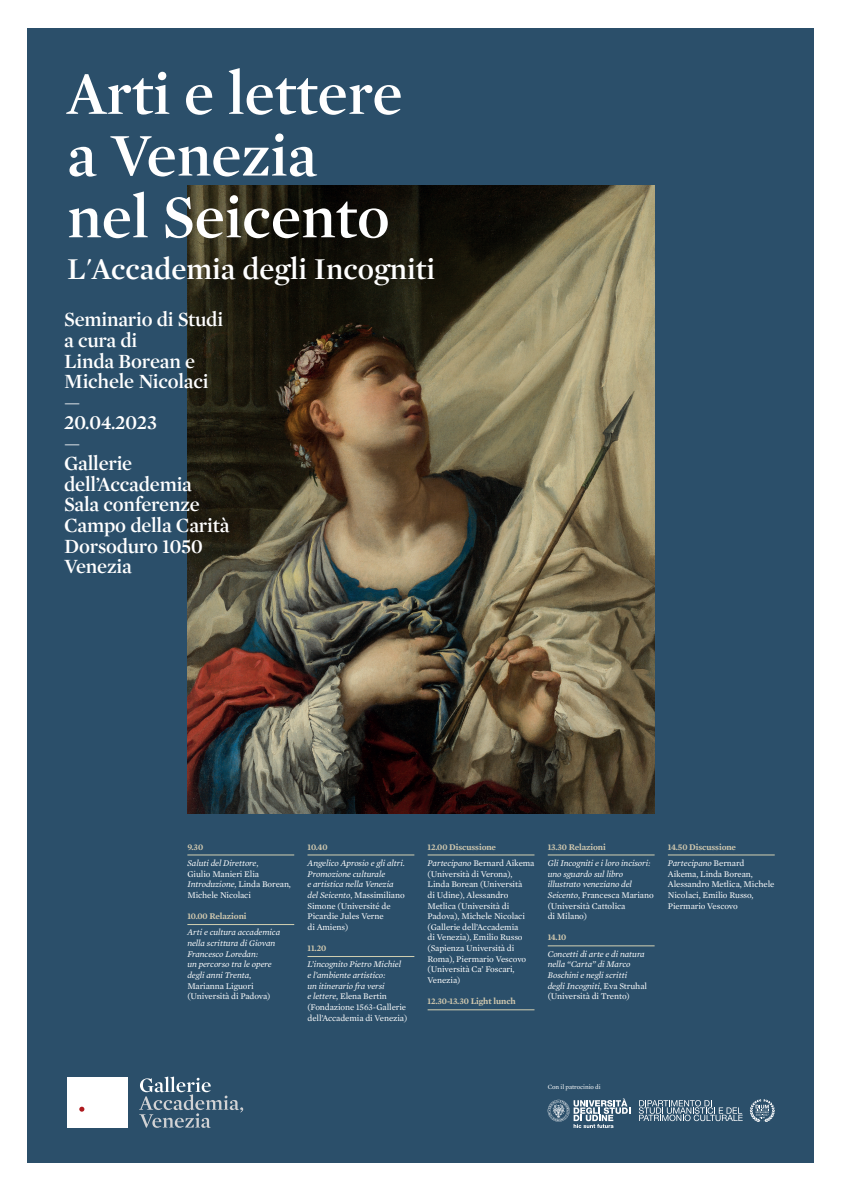
<style>
.page{position:relative;width:842px;height:1191px;background:#fff}
.page>*{position:absolute;margin:0;border:0;box-sizing:border-box;transform-origin:0 0}
.t1{font:600 61.7px/61.7px "Mercury Display";color:#fff}
.t2{font:600 30.8px "Mercury Display";color:#fff}
.t3{font:600 20.6px/20.6px "Mercury Display";letter-spacing:-.01em;color:#fff}
.t4{font:8.9px/10.7px "Mercury Text G1 Roman";letter-spacing:-.01em;color:#fff}
.t5{font:italic 8.9px/10.7px "Mercury Text G1";letter-spacing:-.01em;color:#fff}
.t6{font:600 8.9px/16.3px "Mercury Text G1";letter-spacing:-.01em;color:#d4cbb0}
.t7{font:6.5px "Mercury Text G1 Roman";letter-spacing:-.01em;color:#fff}
.s1{font-weight:600;font-style:normal;color:#d4cbb0}
.s2{font-family:"Mercury Text G1 Roman";font-style:normal}
.s3{font-family:"Mercury Text G1";font-style:italic}
.s4{font-weight:400;font-style:italic;color:#fff}
.s5{font-family:"Mercury Text G1 Roman";font-weight:400;color:#fff}
</style>
<div class="page">
<div style="left:28px;top:28px;width:786px;height:1134px;background:#2b4f6a"></div>
<img style="left:187px;top:186px;width:468px;height:628px">
<hr style="left:187px;top:854px;width:107px;height:1px;background:#d3d0b2">
<hr style="left:187px;top:924px;width:107px;height:1px;background:#d3d0b2">
<hr style="left:307px;top:854px;width:107px;height:1px;background:#d3d0b2">
<hr style="left:307px;top:956px;width:107px;height:1px;background:#d3d0b2">
<hr style="left:428px;top:854px;width:106px;height:1px;background:#d3d0b2">
<hr style="left:428px;top:1009px;width:106px;height:1px;background:#d3d0b2">
<hr style="left:548px;top:854px;width:107px;height:1px;background:#d3d0b2">
<hr style="left:548px;top:945px;width:107px;height:1px;background:#d3d0b2">
<hr style="left:668px;top:854px;width:107px;height:1px;background:#d3d0b2">
<svg style="left:139px;top:1076px;width:104px;height:51px"></svg>
<div style="left:67px;top:1077px;width:61px;height:51px;background:#fff"></div>
<svg style="left:79px;top:1106px;width:5px;height:5px"></svg>
<svg style="left:548px;top:1098px;width:82px;height:30px"></svg>
<svg style="left:639px;top:1100px;width:104px;height:21px"></svg>
<svg style="left:750px;top:1099px;width:25px;height:23px"></svg>
<h1 class="t1" style="left:67px;top:63px;width:337px">Arti e lettere a Venezia nel Seicento</h1>
<h2 class="t2" style="left:67px;top:251px;width:369px">L'Accademia degli Incogniti</h2>
<h3 class="t3" style="left:64px;top:309px;width:167px">Seminario di Studi a cura di<br>Linda Borean e<br>Michele Nicolaci —<br>20.04.2023<br>—<br>Gallerie dell’Accademia<br>Sala conferenze<br>Campo della Carità<br>Dorsoduro 1050<br>Venezia</h3>
<p class="t5" style="left:187px;top:838px;width:73px;line-height:16.3px"><span class="s1">9.30<br></span>Saluti del Direttore<span class="s2">,</span></p>
<p class="t4" style="left:187px;top:868px;width:105px">Giulio Manieri Elia<br><span class="s3">Introduzione</span>, Linda Borean,<br>Michele Nicolaci</p>
<p class="t6" style="left:187px;top:908px;width:61px">10.00 Relazioni</p>
<p class="t5" style="left:187px;top:927px;width:94px">Arti e cultura accademica nella scrittura di Giovan<br>Francesco Loredan:<br>un percorso tra le opere degli anni Trenta<span class="s2">,</span></p>
<p class="t4" style="left:187px;top:980px;width:85px">Marianna Liguori (Università di Padova)</p>
<p class="t6" style="left:307px;top:838px;width:22px">10.40</p>
<p class="t5" style="left:307px;top:857px;width:99px">Angelico Aprosio e gli altri.<br>Promozione culturale<br>e artistica nella Venezia</p>
<p class="t4" style="left:307px;top:889px;width:99px"><span class="s3">del Seicento</span>, Massimiliano<br>Simone (Université de<br>Picardie Jules Verne<br>di Amiens)</p>
<p class="t6" style="left:307px;top:940px;width:20px">11.20</p>
<p class="t5" style="left:307px;top:959px;width:95px">L’incognito Pietro Michiel e l’ambiente artistico:<br>un itinerario fra versi</p>
<p class="t4" style="left:307px;top:991px;width:101px"><span class="s3">e lettere</span>, Elena Bertin (Fondazione 1563-Gallerie dell’Accademia di Venezia)</p>
<p class="t6" style="left:428px;top:838px;width:70px">12.00 Discussione</p>
<p class="t4" style="left:428px;top:857px;width:108px"><span class="s3">Partecipano</span> Bernard Aikema (Università di Verona),<br>Linda Borean (Università<br>di Udine), Alessandro<br>Metlica (Università di<br>Padova), Michele Nicolaci (Gallerie dell’Accademia<br>di Venezia), Emilio Russo (Sapienza Università di<br>Roma), Piermario Vescovo (Università Ca’ Foscari,<br>Venezia)</p>
<p class="t6" style="left:428px;top:993px;width:90px">12.30-13.30 Light lunch</p>
<p class="t6" style="left:548px;top:838px;width:60px">13.30 Relazioni</p>
<p class="t5" style="left:548px;top:857px;width:104px">Gli Incogniti e i loro incisori: uno sguardo sul libro illustrato veneziano del</p>
<p class="t4" style="left:548px;top:889px;width:107px"><span class="s3">Seicento</span>, Francesca Mariano (Università Cattolica<br>di Milano)</p>
<p class="t6" style="left:548px;top:929px;width:20px">14.10</p>
<p class="t5" style="left:548px;top:948px;width:101px">Concetti di arte e di natura nella “Carta” di Marco<br>Boschini e negli scritti<br>degli Incogniti<span class="s2">, Eva Struhal</span></p>
<p class="t4" style="left:548px;top:991px;width:84px">(Università di Trento)</p>
<p class="t6" style="left:668px;top:838px;width:78px">14.50 Discussione<br><span class="s4">Partecipano</span> <span class="s5">Bernard</span></p>
<p class="t4" style="left:668px;top:868px;width:108px">Aikema, Linda Borean,<br>Alessandro Metlica, Michele<br>Nicolaci, Emilio Russo,<br>Piermario Vescovo</p>
<p class="t7" style="left:548px;top:1082px;width:55px">Con il patrocinio di</p>
</div>
